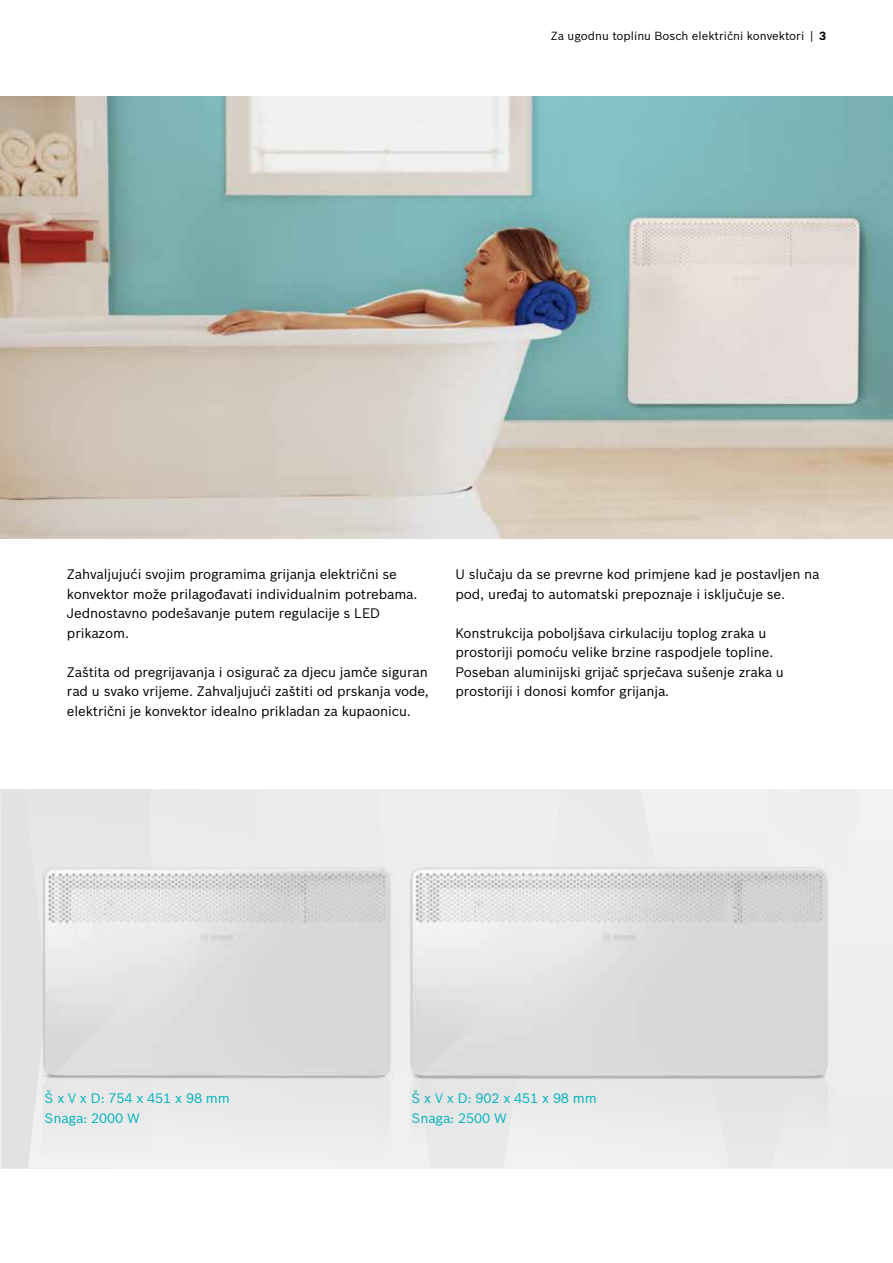
<style>
.page{position:relative;width:893px;height:1263px;background:#fff}
.page>*{position:absolute;margin:0;border:0;box-sizing:border-box;transform-origin:0 0}
.t1{font:13.5px/19.5px "Bosch Sans";letter-spacing:-.01em;color:#000}
.t2{font:13.5px/19.5px "Bosch Sans";letter-spacing:-.01em;color:#00b3bd}
.t3{font:11.55px "Bosch Sans";color:#000}
.s1{font-weight:700}
</style>
<div class="page">
<hr style="left:0;top:789px;width:1px;height:379px;background:#efeff0">
<div style="left:560px;top:789px;width:169px;height:379px;background:#f0f0f1"></div>
<div style="left:430px;top:789px;width:130px;height:379px;background:#eeeff0"></div>
<div style="left:762px;top:789px;width:131px;height:379px;background:#eeeeef"></div>
<div style="left:260px;top:789px;width:170px;height:379px;background:#f1f1f2"></div>
<svg style="left:25px;top:789px;width:126px;height:379px"></svg>
<svg style="left:151px;top:789px;width:109px;height:379px"></svg>
<img style="left:0;top:96px;width:893px;height:442px">
<img style="left:1px;top:792px;width:359px;height:366px">
<img style="left:360px;top:792px;width:518px;height:366px">
<p class="t3" style="left:551px;top:27px;width:277px">Za ugodnu toplinu Bosch električni konvektori | <span class="s1">3</span></p>
<p class="t1" style="left:67px;top:564px;width:352px">Zahvaljujući svojim programima grijanja električni se konvektor može prilagođavati individualnim potrebama.<br>Jednostavno podešavanje putem regulacije s LED prikazom.</p>
<p class="t1" style="left:67px;top:661px;width:364px;text-align:justify">Zaštita od pregrijavanja i osigurač za djecu jamče siguran rad u svako vrijeme. Zahvaljujući zaštiti od prskanja vode, električni je konvektor idealno prikladan za kupaonicu.</p>
<p class="t1" style="left:455px;top:564px;width:366px">U slučaju da se prevrne kod primjene kad je postavljen na pod, uređaj to automatski prepoznaje i isključuje se.</p>
<p class="t1" style="left:455px;top:622px;width:330px">Konstrukcija poboljšava cirkulaciju toplog zraka u prostoriji pomoću velike brzine raspodjele topline.<br>Poseban aluminijski grijač sprječava sušenje zraka u prostoriji i donosi komfor grijanja.</p>
<p class="t2" style="left:45px;top:1088px;width:187px">Š x V x D: 754 x 451 x 98 mm<br>Snaga: 2000 W</p>
<p class="t2" style="left:412px;top:1088px;width:187px">Š x V x D: 902 x 451 x 98 mm<br>Snaga: 2500 W</p>
</div>
